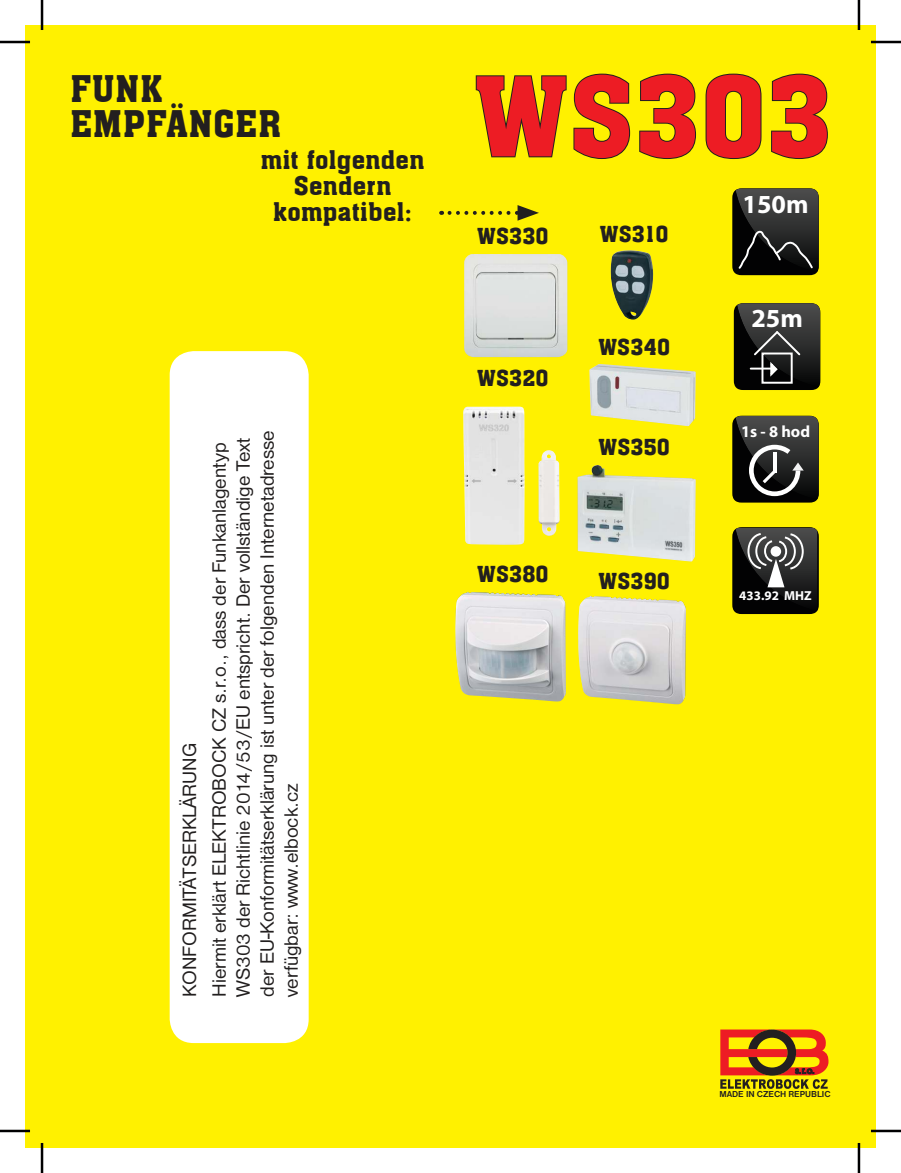
<style>
.page{position:relative;width:901px;height:1173px;background:#fff}
.page>*{position:absolute;margin:0;border:0;box-sizing:border-box;transform-origin:0 0}
.t1{font:500 120px "Aachen DEE";letter-spacing:.03em;color:#ed1c24}
.t2{font:500 40px/34px "Aachen DEE";letter-spacing:.03em;color:#221f1f}
.t3{font:500 28px/26px "Aachen DEE";letter-spacing:.03em;color:#221f1f;text-align:center}
.t4{font:700 26.2px "Myriad Pro";color:#fff}
.t5{font:500 24px "Aachen DEE";letter-spacing:.03em;color:#221f1f}
.t6{font:20px/24px "Nimbus Sans DOT";color:#221f1f}
.t7{font:700 16.4px "Myriad Pro";color:#fff}
.t8{font:700 13px "Myriad Pro";color:#fff}
.t9{font:700 9px "Nimbus Sans DOT";color:#221f1f}
</style>
<div class="page">
<div style="left:25px;top:25px;width:850px;height:1123px;background:#fff100"></div>
<div style="left:170px;top:351px;width:138px;height:692px;background:#fff;border-radius:24px"></div>
<svg style="left:720px;top:1029px;width:108px;height:59px"></svg>
<svg style="left:475px;top:73px;width:156px;height:86px"></svg>
<svg style="left:639px;top:73px;width:57px;height:86px"></svg>
<svg style="left:705px;top:73px;width:57px;height:86px"></svg>
<svg style="left:771px;top:73px;width:57px;height:86px"></svg>
<img style="left:464px;top:254px;width:103px;height:103px">
<svg style="left:449px;top:205px;width:90px;height:16px"></svg>
<img style="left:589px;top:364px;width:106px;height:62px">
<img style="left:610px;top:250px;width:43px;height:70px">
<img style="left:455px;top:592px;width:111px;height:109px">
<img style="left:578px;top:596px;width:107px;height:108px">
<img style="left:577px;top:465px;width:118px;height:96px">
<div style="left:733px;top:303px;width:87px;height:87px;background:#020203;border-radius:10px"></div>
<img style="left:737px;top:303px;width:83px;height:84px">
<div style="left:761px;top:352px;width:31px;height:32px;border:2px solid #fff"></div>
<hr style="left:750px;top:367px;width:21px;height:2px;background:#fff">
<svg style="left:752px;top:329px;width:50px;height:50px"></svg>
<div style="left:732px;top:188px;width:86px;height:87px;background:#020203;border-radius:10px"></div>
<img style="left:735px;top:188px;width:83px;height:84px">
<svg style="left:736px;top:231px;width:78px;height:39px"></svg>
<div style="left:732px;top:527px;width:86px;height:87px;background:#020203;border-radius:10px"></div>
<img style="left:735px;top:528px;width:82px;height:83px">
<svg style="left:746px;top:532px;width:58px;height:57px;background:#5d5d5d"></svg>
<div style="left:732px;top:416px;width:86px;height:86px;background:#020203;border-radius:10px"></div>
<img style="left:735px;top:416px;width:83px;height:83px">
<svg style="left:748px;top:445px;width:55px;height:51px"></svg>
<img style="left:463px;top:406px;width:61px;height:139px">
<img style="left:538px;top:450px;width:21px;height:86px">
<hr style="left:0;top:41px;width:30px;height:2px;background:#000002">
<hr style="left:870px;top:41px;width:30px;height:2px;background:#000002">
<hr style="left:0;top:1129px;width:30px;height:3px;background:#000002">
<hr style="left:870px;top:1129px;width:30px;height:3px;background:#000002">
<hr style="left:41px;top:0;width:2px;height:30px;background:#000002">
<hr style="left:41px;top:1142px;width:2px;height:30px;background:#000002">
<hr style="left:857px;top:0;width:3px;height:30px;background:#000002">
<hr style="left:857px;top:1142px;width:3px;height:30px;background:#000002">
<h2 class="t2" style="left:70px;top:73px;width:212px">FUNK<br>EMPFÄNGER</h2>
<h1 class="t1" style="left:476px;top:57px;width:356px">WS303</h1>
<h3 class="t3" style="left:261px;top:147px;width:165px">mit folgenden<br>Sendern kompatibel:</h3>
<h3 class="t4" style="left:742px;top:188px;width:67px">150m</h3>
<p class="t5" style="left:600px;top:222px;width:69px">WS310</p>
<p class="t5" style="left:477px;top:224px;width:72px">WS330</p>
<p class="t6" style="left:231px;top:996px;width:568px;rotate:-90deg">WS303 der Richtlinie 2014/53/EU entspricht. Der vollständige Text der EU-Konformitätserklärung ist unter der folgenden Internetadresse verfügbar: www.elbock.cz</p>
<p class="t6" style="left:175px;top:996px;width:555px;line-height:29.6px;rotate:-90deg">KONFORMITÄTSERKLÄRUNG<br>Hiermit erklärt ELEKTROBOCK CZ s.r.o., dass der Funkanlagentyp</p>
<p class="t5" style="left:477px;top:366px;width:72px">WS320</p>
<p class="t5" style="left:598px;top:335px;width:73px">WS340</p>
<p class="t5" style="left:598px;top:435px;width:72px">WS350</p>
<p class="t5" style="left:477px;top:562px;width:72px">WS380</p>
<p class="t5" style="left:598px;top:569px;width:72px">WS390</p>
<h3 class="t4" style="left:751px;top:303px;width:53px">25m</h3>
<p class="t7" style="left:741px;top:422px;width:71px">1s - 8 hod</p>
<p class="t8" style="left:739px;top:588px;width:74px">433.92 MHZ</p>
<p class="t9" style="left:719px;top:1089px;width:113px">MADE IN CZECH REPUBLIC</p>
</div>
